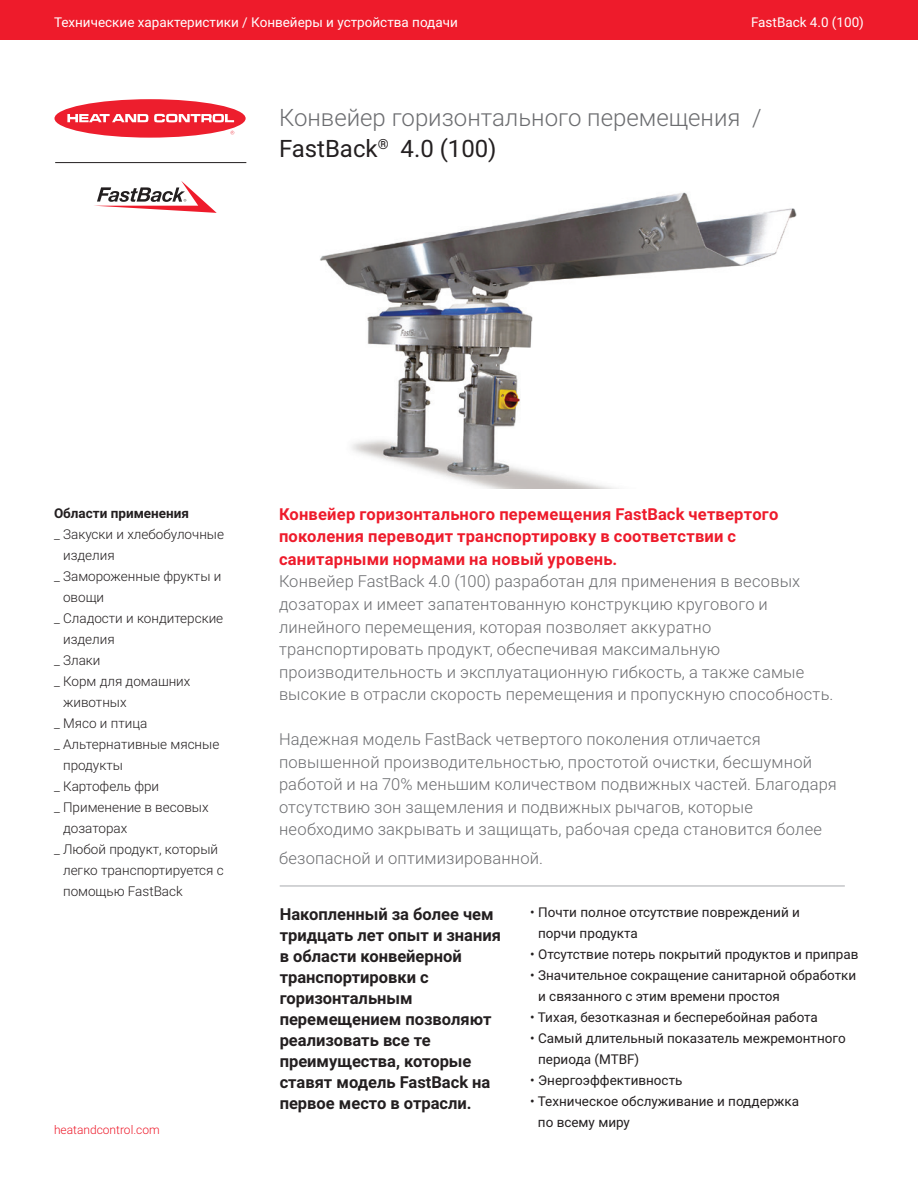
<style>
.page{position:relative;width:918px;height:1188px;background:#fff}
.page>*{position:absolute;margin:0;border:0;box-sizing:border-box;transform-origin:0 0}
.t1{font:300 24px/31.5px "Roboto";color:#6c6d70}
.t2{font:300 16.5px/22.5px "Roboto";letter-spacing:.015em;color:#6c6d70}
.t3{font:700 16.5px/21px "Roboto";color:#231f20}
.t4{font:700 16.5px/22.5px "Roboto";letter-spacing:.015em;color:#ee1b2b}
.t5{font:13.5px/21px "Roboto";color:#231f20}
.t6{font:300 13.5px "Roboto";color:#231f20}
.t7{font:13.5px "Roboto";color:#fff}
.t8{font:700 13.5px "Roboto";color:#231f20}
.t9{font:300 12px "Roboto";color:#ee1b2b}
.s1{font-weight:400;color:#231f20}
</style>
<div class="page">
<div style="left:0;top:0;width:918px;height:39px;background:#ee1b2b"></div>
<div style="left:54px;top:99px;width:192px;height:39px;background:#ed1e2d;border-radius:50%"></div>
<svg style="left:154px;top:114px;width:80px;height:8px"></svg>
<svg style="left:67px;top:114px;width:81px;height:8px"></svg>
<hr style="left:55px;top:162px;width:191px;height:1px;background:#231f20">
<svg style="left:94px;top:181px;width:123px;height:32px"></svg>
<hr style="left:280px;top:886px;width:565px;height:1px;background:#a8a9ad">
<img style="left:320px;top:192px;width:477px;height:296px">
<p class="t7" style="left:54px;top:13px;width:405px">Технические характеристики / Конвейеры и устройства подачи</p>
<p class="t7" style="left:751px;top:13px;width:114px">FastBack 4.0 (100)</p>
<h1 class="t1" style="left:279px;top:100px;width:484px">Конвейер горизонтального перемещения /<br><span class="s1">FastBack</span><sup>®</sup> <span class="s1">4.0 (100)</span></h1>
<p class="t8" style="left:54px;top:503px;width:137px">Области применения</p>
<p class="t6" style="left:54px;top:524px;width:172px">_ Закуски и хлебобулочные</p>
<p class="t6" style="left:63px;top:545px;width:53px">изделия</p>
<p class="t6" style="left:54px;top:566px;width:169px">_ Замороженные фрукты и</p>
<p class="t6" style="left:63px;top:587px;width:43px">овощи</p>
<p class="t6" style="left:54px;top:608px;width:171px">_ Сладости и кондитерские</p>
<p class="t6" style="left:63px;top:630px;width:53px">изделия</p>
<p class="t6" style="left:54px;top:651px;width:48px">_ Злаки</p>
<p class="t6" style="left:54px;top:672px;width:138px">_ Корм для домашних</p>
<p class="t6" style="left:63px;top:693px;width:65px">животных</p>
<p class="t6" style="left:54px;top:714px;width:95px">_ Мясо и птица</p>
<p class="t6" style="left:54px;top:735px;width:167px">_ Альтернативные мясные</p>
<p class="t6" style="left:63px;top:756px;width:61px">продукты</p>
<p class="t6" style="left:54px;top:777px;width:107px">_ Картофель фри</p>
<p class="t6" style="left:54px;top:798px;width:156px">_ Применение в весовых</p>
<p class="t6" style="left:63px;top:819px;width:66px">дозаторах</p>
<p class="t6" style="left:54px;top:840px;width:166px">_ Любой продукт, который</p>
<p class="t6" style="left:63px;top:861px;width:162px">легко транспортируется с</p>
<p class="t6" style="left:63px;top:882px;width:121px">помощью FastBack</p>
<p class="t9" style="left:54px;top:1121px;width:107px">heatandcontrol.com</p>
<p class="t4" style="left:279px;top:502px;width:501px">Конвейер горизонтального перемещения FastBack четвертого поколения переводит транспортировку в соответствии с санитарными нормами на новый уровень.</p>
<p class="t2" style="left:279px;top:570px;width:556px">Конвейер FastBack 4.0 (100) разработан для применения в весовых дозаторах и имеет запатентованную конструкцию кругового и линейного перемещения, которая позволяет аккуратно транспортировать продукт, обеспечивая максимальную производительность и эксплуатационную гибкость, а также самые высокие в отрасли скорость перемещения и пропускную способность.</p>
<p class="t2" style="left:279px;top:727px;width:559px">Надежная модель FastBack четвертого поколения отличается повышенной производительностью, простотой очистки, бесшумной работой и на 70% меньшим количеством подвижных частей. Благодаря отсутствию зон защемления и подвижных рычагов, которые необходимо закрывать и защищать, рабочая среда становится более</p>
<p class="t2" style="left:279px;top:846px;width:265px">безопасной и оптимизированной.</p>
<p class="t3" style="left:280px;top:903px;width:223px">Накопленный за более чем тридцать лет опыт и знания в области конвейерной транспортировки с горизонтальным перемещением позволяют реализовать все те преимущества, которые ставят модель FastBack на первое место в отрасли.</p>
<p class="t5" style="left:538px;top:902px;width:263px;text-indent:-8px">• Почти полное отсутствие повреждений и порчи продукта</p>
<p class="t5" style="left:530px;top:944px;width:330px">• Отсутствие потерь покрытий продуктов и приправ</p>
<p class="t5" style="left:538px;top:965px;width:320px;text-indent:-8px">• Значительное сокращение санитарной обработки и связанного с этим времени простоя</p>
<p class="t5" style="left:530px;top:1007px;width:289px">• Тихая, безотказная и бесперебойная работа</p>
<p class="t5" style="left:538px;top:1028px;width:309px;text-indent:-8px">• Самый длительный показатель межремонтного периода (MTBF)</p>
<p class="t5" style="left:530px;top:1070px;width:154px">• Энергоэффективность</p>
<p class="t5" style="left:538px;top:1091px;width:263px;text-indent:-8px">• Техническое обслуживание и поддержка по всему миру</p>
</div>
